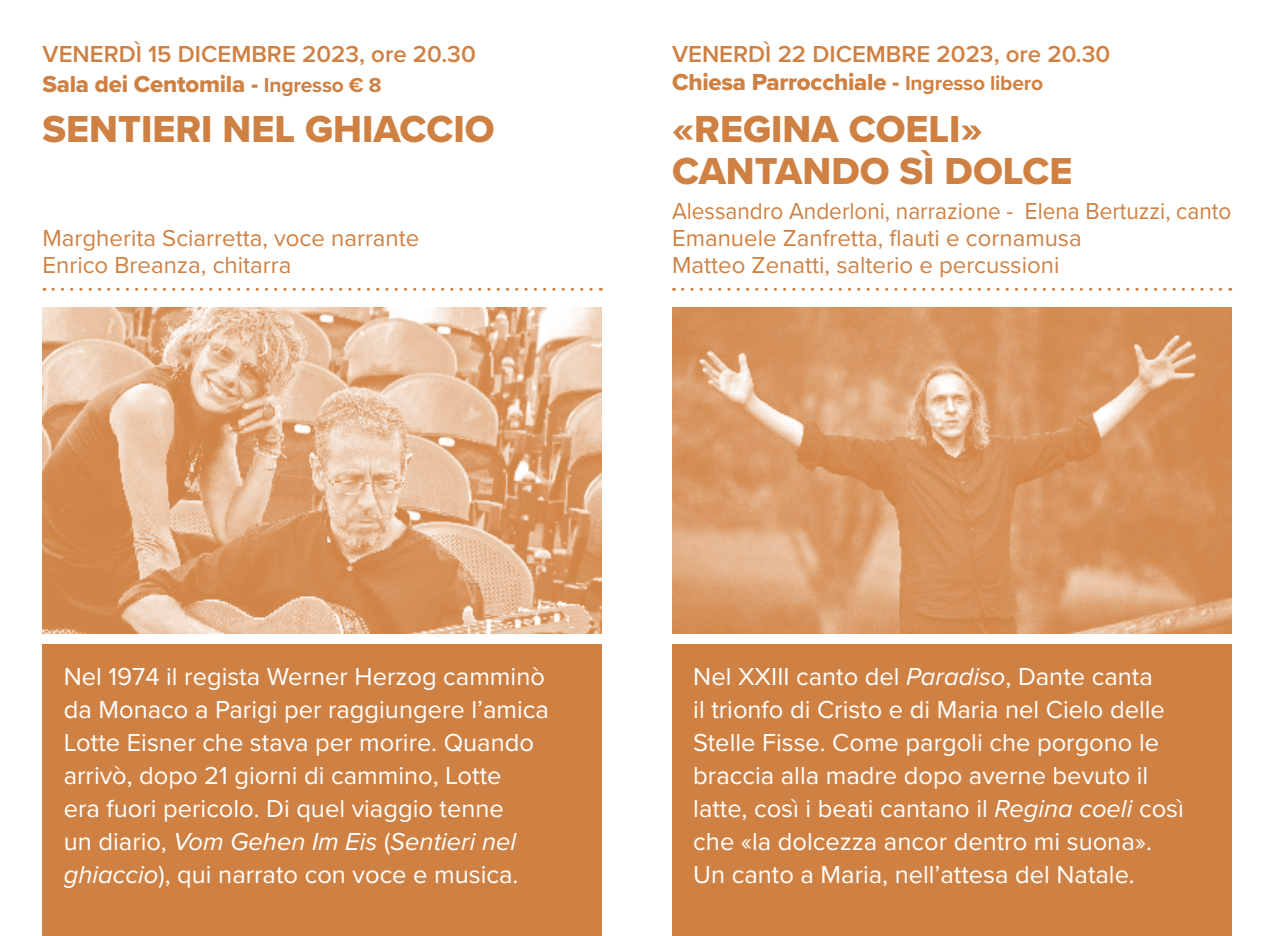
<style>
.page{position:relative;width:1276px;height:936px;background:#fff}
.page>*{position:absolute;margin:0;border:0;box-sizing:border-box;transform-origin:0 0}
.t1{font:39px/42px "Proxima Nova Extrabld";color:#cf8143}
.t2{font:25.5px/33px "Proxima Nova";color:#fff}
.t3{font:24px/27px "Proxima Nova";color:#cf8143;scale:.94 1}
.t4{font:600 24px "Proxima Nova";color:#cf8143}
.t5{font:24px "Proxima Nova Extrabld";letter-spacing:-.01em;color:#cf8143}
.t6{font:24px/27px "Proxima Nova";color:#cf8143}
.s1{font-family:"Proxima Nova";font-weight:700;font-size:21px}
.s2{font-style:italic}
</style>
<div class="page">
<div style="left:43px;top:644px;width:559px;height:291px;background:#cf8143"></div>
<svg style="left:53px;top:288px;width:548px;height:3px"></svg>
<img style="left:43px;top:308px;width:559px;height:326px">
<div style="left:672px;top:644px;width:559px;height:291px;background:#cf8143"></div>
<svg style="left:682px;top:288px;width:548px;height:3px"></svg>
<img style="left:672px;top:308px;width:559px;height:326px">
<p class="t4" style="left:43px;top:36px;width:435px">VENERDÌ 15 DICEMBRE 2023, ore 20.30</p>
<p class="t5" style="left:43px;top:66px;width:340px">Sala dei Centomila - <span class="s1">Ingresso € 8</span></p>
<h1 class="t1" style="left:43px;top:108px;width:454px">SENTIERI NEL GHIACCIO</h1>
<p class="t6" style="left:43px;top:224px;width:378px">Margherita Sciarretta, voce narrante<br>Enrico Breanza, chitarra</p>
<p class="t4" style="left:672px;top:36px;width:440px">VENERDÌ 22 DICEMBRE 2023, ore 20.30</p>
<p class="t5" style="left:672px;top:64px;width:373px">Chiesa Parrocchiale - <span class="s1">Ingresso libero</span></p>
<h1 class="t1" style="left:672px;top:108px;width:402px">«REGINA COELI»<br>CANTANDO SÌ DOLCE</h1>
<p class="t3" style="left:672px;top:197px;width:596px">Alessandro Anderloni, narrazione - Elena Bertuzzi, canto<br>Emanuele Zanfretta, flauti e cornamusa<br>Matteo Zenatti, salterio e percussioni</p>
<p class="t2" style="left:64px;top:659px;width:486px">Nel 1974 il regista Werner Herzog camminò da Monaco a Parigi per raggiungere l’amica Lotte Eisner che stava per morire. Quando arrivò, dopo 21 giorni di cammino, Lotte<br>era fuori pericolo. Di quel viaggio tenne<br>un diario, <span class="s2">Vom Gehen Im Eis</span> (<span class="s2">Sentieri nel ghiaccio</span>), qui narrato con voce e musica.</p>
<p class="t2" style="left:693px;top:659px;width:492px">Nel XXIII canto del <span class="s2">Paradiso</span>, Dante canta<br>il trionfo di Cristo e di Maria nel Cielo delle Stelle Fisse. Come pargoli che porgono le braccia alla madre dopo averne bevuto il latte, così i beati cantano il <span class="s2">Regina coeli</span> così che «la dolcezza ancor dentro mi suona».<br>Un canto a Maria, nell’attesa del Natale.</p>
</div>
